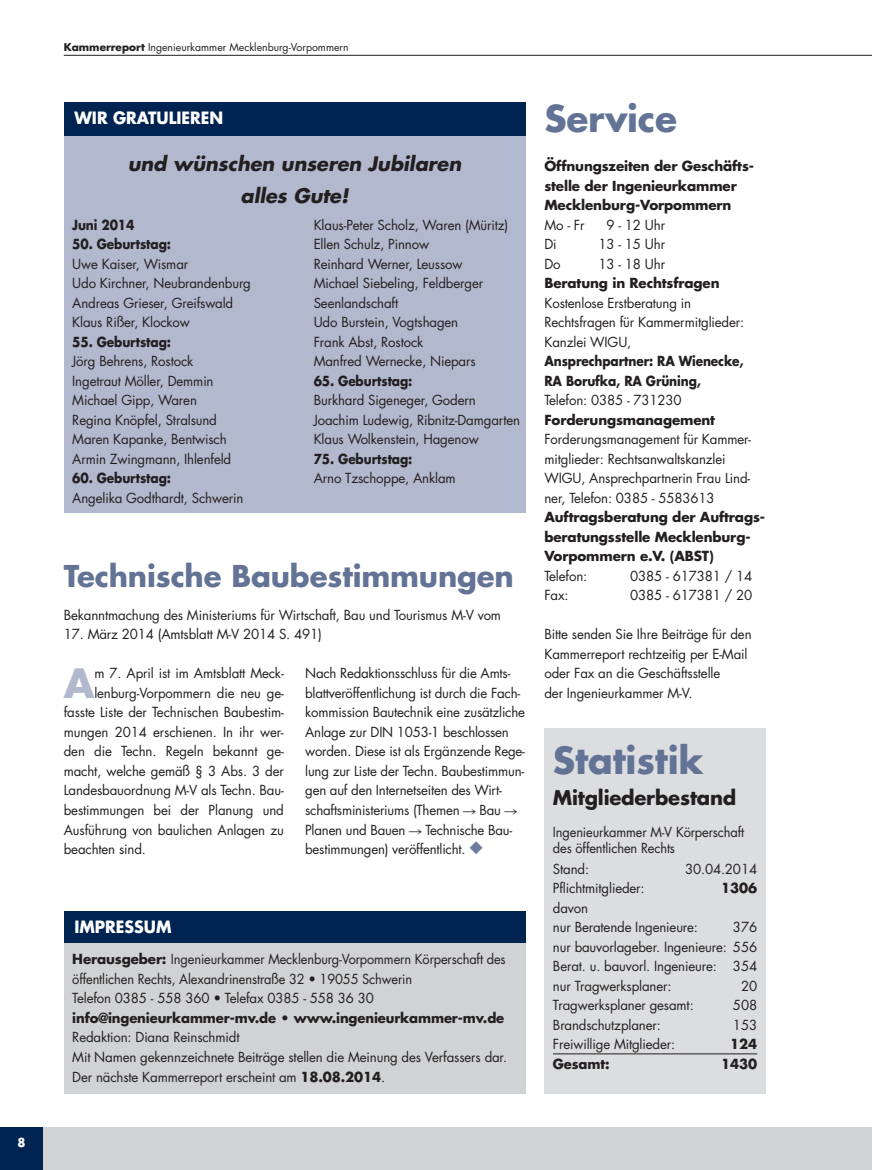
<style>
.page{position:relative;width:872px;height:1170px;background:#fff}
.page>*{position:absolute;margin:0;border:0;box-sizing:border-box;transform-origin:0 0}
.t1{font:700 39.3px "Futura";color:#b2b8cd}
.t2{font:700 36.3px "Futura";letter-spacing:-.005em;color:#627396}
.t3{font:700 36px "Futura";letter-spacing:-.005em;color:#627396}
.t4{font:700 29.25px "Futura";letter-spacing:-.005em;color:#627396}
.t5{font:700 19.65px "Futura";letter-spacing:-.01em;color:#231f20}
.t6{font:italic 700 19.5px/31.5px "Futura";letter-spacing:-.005em;color:#231f20;text-align:center}
.t7{font:700 16.5px "Futura";color:#fff;scale:.95 1}
.t8{font:13.5px/19.5px "Futura";letter-spacing:-.01em;color:#231f20}
.t9{font:700 13.5px/19.5px "Futura";letter-spacing:-.01em;color:#231f20}
.t10{font:13.5px/19.5px "Futura";letter-spacing:-.01em;color:#231f20;scale:.95 1}
.t11{font:700 13.5px/19.5px "Futura";letter-spacing:-.01em;color:#231f20;scale:.9 1}
.t12{font:700 12px "Futura";color:#fff}
.t13{font:10.5px "Futura";color:#231f20}
.s1{font-weight:700}
.s2{font-family:"European Pi Four"}
.s3{color:#6d7da0}
.s4{font-weight:400}
.s5{font-weight:400;color:#fff}
</style>
<div class="page">
<div style="left:43px;top:1127px;width:829px;height:42px;background:#d1d2d4"></div>
<div style="left:0;top:1127px;width:43px;height:42px;background:#002452"></div>
<hr style="left:64px;top:55px;width:808px;height:1px;background:#231f20">
<div style="left:64px;top:943px;width:461px;height:150px;background:#d1d2d4"></div>
<div style="left:64px;top:911px;width:461px;height:31px;background:#002452"></div>
<div style="left:64px;top:135px;width:461px;height:377px;background:#b2b8cd"></div>
<div style="left:64px;top:102px;width:461px;height:33px;background:#002452"></div>
<div style="left:544px;top:728px;width:221px;height:365px;background:#dcdddf"></div>
<hr style="left:553px;top:1053px;width:204px;height:1px;background:#231f20">
<p class="t12" style="left:18px;top:1136px;width:10px">8</p>
<p class="t13" style="left:64px;top:42px;width:286px"><span class="s1">Kammerreport</span> Ingenieurkammer Mecklenburg-Vorpommern</p>
<p class="t7" style="left:74px;top:110px;width:158px">WIR GRATULIEREN</p>
<h3 class="t6" style="left:128px;top:150px;width:335px">und wünschen unseren Jubilaren alles Gute!</h3>
<p class="t11" style="left:72px;top:216px;width:71px">Juni 2014</p>
<p class="t11" style="left:72px;top:235px;width:111px">50. Geburtstag:</p>
<p class="t8" style="left:72px;top:255px;width:180px">Uwe Kaiser, Wismar<br>Udo Kirchner, Neubrandenburg<br>Andreas Grieser, Greifswald<br>Klaus Rißer, Klockow</p>
<p class="t11" style="left:72px;top:333px;width:111px">55. Geburtstag:</p>
<p class="t8" style="left:72px;top:352px;width:160px">Jörg Behrens, Rostock<br>Ingetraut Möller, Demmin<br>Michael Gipp, Waren<br>Regina Knöpfel, Stralsund<br>Maren Kapanke, Bentwisch<br>Armin Zwingmann, Ihlenfeld</p>
<p class="t11" style="left:72px;top:469px;width:111px">60. Geburtstag:</p>
<p class="t8" style="left:72px;top:489px;width:172px">Angelika Godthardt, Schwerin</p>
<p class="t8" style="left:314px;top:216px;width:196px">Klaus-Peter Scholz, Waren (Müritz)<br>Ellen Schulz, Pinnow<br>Reinhard Werner, Leussow<br>Michael Siebeling, Feldberger<br>Seenlandschaft<br>Udo Burstein, Vogtshagen<br>Frank Abst, Rostock<br>Manfred Wernecke, Niepars</p>
<p class="t11" style="left:314px;top:372px;width:111px">65. Geburtstag:</p>
<p class="t8" style="left:314px;top:391px;width:208px">Burkhard Sigeneger, Godern<br>Joachim Ludewig, Ribnitz-Damgarten<br>Klaus Wolkenstein, Hagenow</p>
<p class="t11" style="left:314px;top:450px;width:111px">75. Geburtstag:</p>
<p class="t8" style="left:314px;top:469px;width:143px">Arno Tzschoppe, Anklam</p>
<h3 class="t4" style="left:64px;top:562px;width:451px">Technische Baubestimmungen</h3>
<p class="t8" style="left:64px;top:606px;width:439px">Bekanntmachung des Ministeriums für Wirtschaft, Bau und Tourismus M-V vom</p>
<p class="t8" style="left:64px;top:625px;width:260px">17. März 2014 (Amtsblatt M-V 2014 S. 491)</p>
<h1 class="t1" style="left:64px;top:665px;width:32px">A</h1>
<p class="t8" style="left:94px;top:664px;width:191px">m 7. April ist im Amtsblatt Meck-</p>
<p class="t8" style="left:305px;top:664px;width:221px">Nach Redaktionsschluss für die Amts&shy;blattveröffentlichung ist durch die Fach&shy;kommission Bautechnik eine zusätzliche Anlage zur DIN 1053-1 beschlossen worden. Diese ist als Ergänzende Rege&shy;lung zur Liste der Techn. Baubestimmun&shy;gen auf den Internetseiten des Wirt&shy;schaftsministeriums (Themen <span class="s2">-</span> Bau <span class="s2">- </span>Planen und Bauen <span class="s2">-</span> Technische Bau&shy;bestimmungen) veröffentlicht. <span class="s3">◆</span></p>
<p class="t8" style="left:94px;top:684px;width:191px">lenburg-Vorpommern die neu ge-</p>
<p class="t8" style="left:64px;top:703px;width:221px">fasste Liste der Technischen Baubestim-</p>
<p class="t8" style="left:64px;top:723px;width:221px">mungen 2014 erschienen. In ihr wer-</p>
<p class="t8" style="left:64px;top:742px;width:221px">den die Techn. Regeln bekannt ge-</p>
<p class="t8" style="left:64px;top:762px;width:222px">macht, welche gemäß § 3 Abs. 3 der</p>
<p class="t8" style="left:64px;top:781px;width:221px">Landesbauordnung M-V als Techn. Bau-</p>
<p class="t8" style="left:64px;top:801px;width:222px">bestimmungen bei der Planung und</p>
<p class="t8" style="left:64px;top:820px;width:222px">Ausführung von baulichen Anlagen zu</p>
<p class="t8" style="left:64px;top:840px;width:84px">beachten sind.</p>
<p class="t7" style="left:74px;top:918px;width:104px">IMPRESSUM</p>
<p class="t10" style="left:72px;top:950px;width:458px"><span class="s1">Herausgeber:</span> Ingenieurkammer Mecklenburg-Vorpommern Körperschaft des öffentlichen Rechts, Alexandrinenstraße 32 • 19055 Schwerin<br>Telefon 0385 - 558 360 • Telefax 0385 - 558 36 30</p>
<p class="t9" style="left:72px;top:1009px;width:433px">info@ingenieurkammer-mv.de • www.ingenieurkammer-mv.de</p>
<p class="t8" style="left:72px;top:1028px;width:436px">Redaktion: Diana Reinschmidt<br>Mit Namen gekennzeichnete Beiträge stellen die Meinung des Verfassers dar.<br>Der nächste Kammerreport erscheint am <span class="s1">18.08.2014</span>.</p>
<h3 class="t3" style="left:544px;top:102px;width:134px">Service</h3>
<p class="t9" style="left:544px;top:157px;width:211px">Öffnungszeiten der Geschäfts&shy;stelle der Ingenieurkammer<br>Mecklenburg-Vorpommern<br><span class="s4">Mo - Fr</span> <span class="s5">1</span><span class="s4">9 - 12 Uhr<br>Di</span></p>
<p class="t8" style="left:598px;top:235px;width:68px">13 - 15 Uhr</p>
<p class="t8" style="left:544px;top:255px;width:18px">Do</p>
<p class="t8" style="left:598px;top:255px;width:68px">13 - 18 Uhr</p>
<p class="t9" style="left:544px;top:274px;width:177px">Beratung in Rechtsfragen</p>
<p class="t8" style="left:544px;top:294px;width:201px">Kostenlose Erstberatung in<br>Rechtsfragen für Kammermitglieder:<br>Kanzlei WIGU,</p>
<p class="t11" style="left:544px;top:352px;width:223px">Ansprechpartner: RA Wienecke,<br>RA Borufka, RA Grüning,</p>
<p class="t8" style="left:544px;top:391px;width:139px">Telefon: 0385 - 731230</p>
<p class="t9" style="left:544px;top:411px;width:172px">Forderungsmanagement</p>
<p class="t8" style="left:544px;top:430px;width:208px">Forderungsmanagement für Kammer&shy;mitglieder: Rechtsanwaltskanzlei WIGU, Ansprechpartnerin Frau Lind&shy;ner, Telefon: 0385 - 5583613</p>
<p class="t9" style="left:544px;top:508px;width:222px">Auftragsberatung der Auftrags&shy;beratungsstelle Mecklenburg-<br>Vorpommern e.V. (ABST)</p>
<p class="t8" style="left:544px;top:567px;width:44px">Telefon:</p>
<p class="t8" style="left:630px;top:567px;width:123px">0385 - 617381 / 14</p>
<p class="t8" style="left:544px;top:586px;width:26px">Fax:</p>
<p class="t8" style="left:630px;top:586px;width:123px">0385 - 617381 / 20</p>
<p class="t8" style="left:544px;top:625px;width:209px">Bitte senden Sie Ihre Beiträge für den Kammerreport rechtzeitig per E-Mail oder Fax an die Geschäftsstelle<br>der Ingenieurkammer M-V.</p>
<h2 class="t2" style="left:553px;top:743px;width:152px">Statistik</h2>
<h3 class="t5" style="left:553px;top:788px;width:185px">Mitgliederbestand</h3>
<p class="t10" style="left:553px;top:824px;width:203px;line-height:16.5px">Ingenieurkammer M-V Körperschaft des öffentlichen Rechts</p>
<p class="t8" style="left:553px;top:859px;width:38px">Stand:</p>
<p class="t8" style="left:685px;top:859px;width:74px">30.04.2014</p>
<p class="t8" style="left:553px;top:879px;width:93px">Pflichtmitglieder:</p>
<p class="t9" style="left:721px;top:879px;width:37px">1306</p>
<p class="t8" style="left:553px;top:898px;width:147px">davon<br>nur Beratende Ingenieure:</p>
<p class="t8" style="left:553px;top:918px;width:206px;text-align:justify;text-indent:180px">376 nur bauvorlageber. Ingenieure: 556<br>Berat. u. bauvorl. Ingenieure: 354 nur Tragwerksplaner:</p>
<p class="t8" style="left:741px;top:976px;width:18px">20</p>
<p class="t8" style="left:553px;top:996px;width:142px">Tragwerksplaner gesamt:</p>
<p class="t8" style="left:733px;top:996px;width:26px">508</p>
<p class="t8" style="left:553px;top:1015px;width:109px">Brandschutzplaner:</p>
<p class="t8" style="left:733px;top:1015px;width:26px">153</p>
<p class="t8" style="left:553px;top:1035px;width:124px">Freiwillige Mitglieder:</p>
<p class="t9" style="left:730px;top:1035px;width:28px">124</p>
<p class="t9" style="left:553px;top:1054px;width:58px">Gesamt:</p>
<p class="t9" style="left:721px;top:1054px;width:37px">1430</p>
</div>
